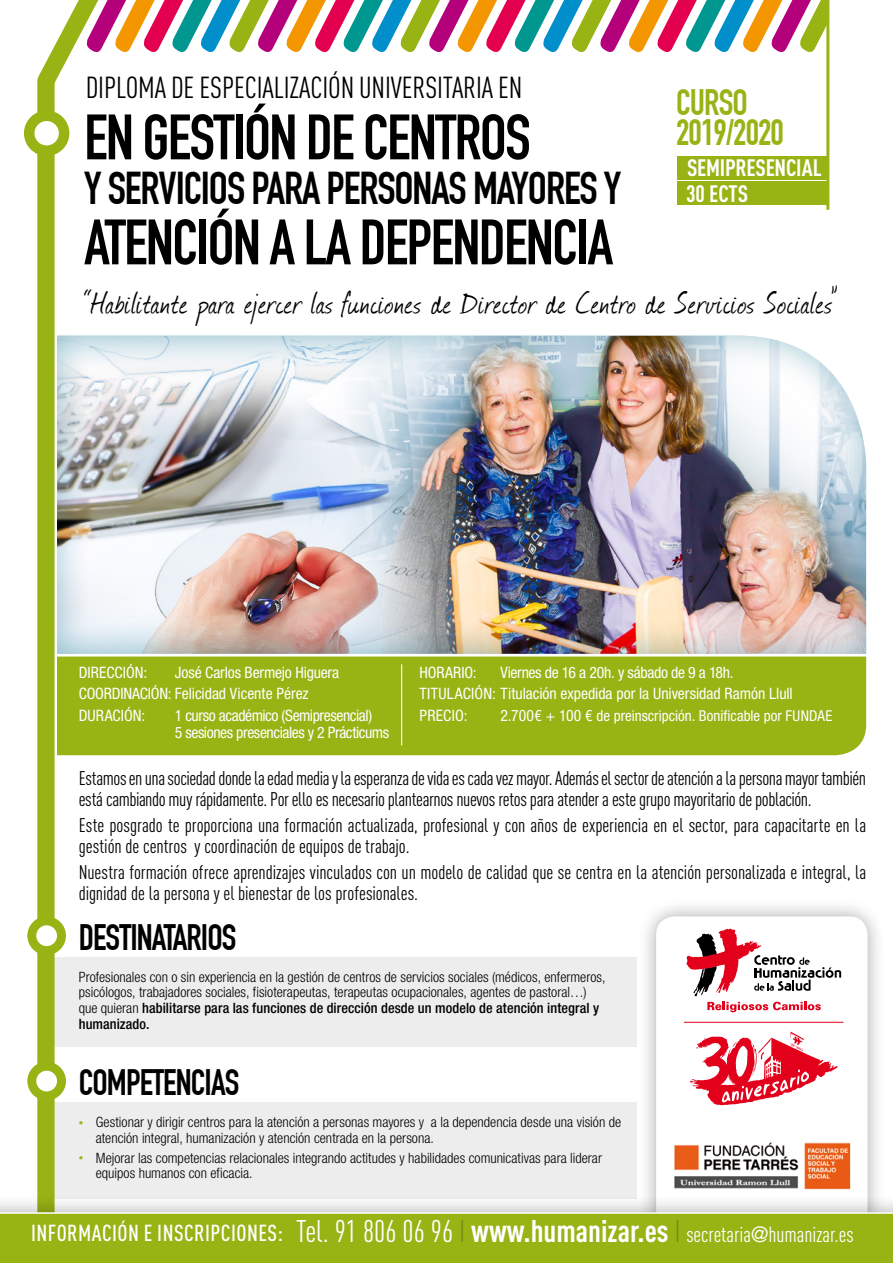
<style>
.page{position:relative;width:893px;height:1263px;background:#fff}
.page>*{position:absolute;margin:0;border:0;box-sizing:border-box;transform-origin:0 0}
.t1{font:63px "DIN Engschrift Std";letter-spacing:-.025em;color:#000}
.t2{font:45px "DIN Engschrift Std";letter-spacing:-.025em;color:#000}
.t3{font:36.15px "Journal";letter-spacing:.025em;color:#000;scale:.94 1}
.t4{font:36px "DIN Engschrift Std";letter-spacing:-.025em;color:#000}
.t5{font:36px/30px "DIN Engschrift Std";letter-spacing:-.025em;color:#97b314}
.t6{font:condensed 30px "DIN Pro";letter-spacing:-.005em;color:#000}
.t7{font:700 condensed 23.4px/25.7px "DIN Pro";letter-spacing:-.01em;color:#fff}
.t8{font:500 condensed 22.95px "DIN Pro";letter-spacing:.02em;color:#fff}
.t9{font:condensed 19.5px/21.5px "DIN Pro";letter-spacing:-.01em;color:#000}
.t10{font:condensed 15.75px/21.6px "Helvetica Neue";letter-spacing:-.01em;color:#fff}
.t11{font:condensed 15.75px/17.4px "Helvetica Neue";letter-spacing:-.03em;color:#fff}
.t12{font:condensed 15px "Helvetica Neue";color:#fff}
.t13{font:300 condensed 14.25px/15.8px "Helvetica Neue";color:#000}
.s1{font-size:15.75px}
.s2{font-weight:500}
.s3{font-size:9px;color:#97b314}
.s4{font-weight:400;font-size:30.9px}
.s5{font-weight:300;font-size:30.9px;color:#6e8515}
.s6{font-weight:700;font-size:30.9px}
.s7{font-weight:400;font-size:21.6px}
.s8{font-family:"Helvetica Neue";font-weight:400;font-size:21.6px}
</style>
<div class="page">
<div style="left:42px;top:957px;width:595px;height:90px;background:#eeeded"></div>
<div style="left:42px;top:1103px;width:595px;height:96px;background:#eeeded"></div>
<div style="left:56px;top:335px;width:811px;height:319px;background:#006c8b;opacity:.4"></div>
<div style="left:678px;top:156px;width:150px;height:23px;background:#97b314"></div>
<div style="left:678px;top:182px;width:150px;height:23px;background:#97b314"></div>
<svg style="left:118px;top:0;width:708px;height:52px"></svg>
<svg style="left:29px;top:0;width:89px;height:1194px"></svg>
<svg style="left:29px;top:116px;width:35px;height:35px"></svg>
<div style="left:24px;top:111px;width:45px;height:45px;border:10px solid #97b314;border-radius:50%"></div>
<svg style="left:32px;top:921px;width:30px;height:29px"></svg>
<div style="left:27px;top:916px;width:39px;height:39px;border:9px solid #97b314;border-radius:50%"></div>
<div style="left:32px;top:1066px;width:30px;height:30px;background:#fff;border-radius:50%"></div>
<div style="left:27px;top:1062px;width:39px;height:38px;border:9px solid #97b314;border-radius:50%"></div>
<hr style="left:826px;top:0;width:3px;height:210px;background:#97b314">
<div style="left:57px;top:656px;width:809px;height:99px;background:#97b314"></div>
<hr style="left:401px;top:664px;width:1px;height:81px;background:#fff">
<div style="left:637px;top:898px;width:249px;height:365px;background:#000;opacity:.35"></div>
<svg style="left:656px;top:916px;width:212px;height:278px"></svg>
<img style="left:665px;top:1134px;width:198px;height:60px">
<svg style="left:686px;top:929px;width:155px;height:67px"></svg>
<svg style="left:707px;top:1002px;width:114px;height:10px"></svg>
<hr style="left:684px;top:1022px;width:159px;height:1px;background:#e2001a">
<svg style="left:690px;top:1031px;width:147px;height:74px"></svg>
<div style="left:0;top:1194px;width:893px;height:69px;background:#000;opacity:.35"></div>
<div style="left:0;top:1212px;width:893px;height:51px;background:#97b314"></div>
<h3 class="t6" style="left:86px;top:66px;width:424px">Diploma de especialización universitaria en</h3>
<h1 class="t1" style="left:84px;top:100px;width:448px">EN GESTIÓN DE CENTROS</h1>
<h2 class="t2" style="left:84px;top:162px;width:539px">Y SERVICIOS PARA PERSONAS MAYORES Y</h2>
<h1 class="t1" style="left:84px;top:205px;width:530px">ATENCIÓN A LA DEPENDENCIA</h1>
<h3 class="t5" style="left:676px;top:88px;width:109px">CURSO<br>2019/2020</h3>
<p class="t7" style="left:686px;top:153px;width:137px">SEMIPRESENCIAL<br>30 ECTS</p>
<h3 class="t3" style="left:84px;top:279px;width:804px">“Habilitante para ejercer las funciones de Director de Centro de Servicios Sociales”</h3>
<p class="t10" style="left:79px;top:661px;width:70px">DIRECCIÓN:</p>
<p class="t10" style="left:79px;top:661px;width:262px;text-indent:96px">José Carlos Bermejo Higuera<br>COORDINACIÓN: Felicidad Vicente Pérez<br>DURACIÓN:</p>
<p class="t11" style="left:175px;top:706px;width:216px">1 curso académico (Semipresencial)<br>5 sesiones presenciales y 2 Prácticums</p>
<p class="t10" style="left:420px;top:661px;width:375px;text-indent:81px">Viernes de 16 a 20h. y sábado de 9 a 18h.<br>TITULACIÓN: Titulación expedida por la Universidad Ramón Llull<br>PRECIO:</p>
<p class="t10" style="left:420px;top:661px;width:58px">HORARIO:</p>
<p class="t12" style="left:501px;top:707px;width:301px"><span class="s1">2.700€ + 100 €</span> de preinscripción. Bonificable por Fundae</p>
<p class="t9" style="left:79px;top:765px;width:789px">Estamos en una sociedad donde la edad media y la esperanza de vida es cada vez mayor. Además el sector de atención a la persona mayor también está cambiando muy rápidamente. Por ello es necesario plantearnos nuevos retos para atender a este grupo mayoritario de población.</p>
<p class="t9" style="left:79px;top:813px;width:789px">Este posgrado te proporciona una formación actualizada, profesional y con años de experiencia en el sector, para capacitarte en la gestión de centros y coordinación de equipos de trabajo.</p>
<p class="t9" style="left:79px;top:860px;width:789px">Nuestra formación ofrece aprendizajes vinculados con un modelo de calidad que se centra en la atención personalizada e integral, la dignidad de la persona y el bienestar de los profesionales.</p>
<h3 class="t4" style="left:79px;top:916px;width:159px">DESTINATARIOS</h3>
<p class="t13" style="left:79px;top:969px;width:528px">Profesionales con o sin experiencia en la gestión de centros de servicios sociales (médicos, enfermeros, psicólogos, trabajadores sociales, fisioterapeutas, terapeutas ocupacionales, agentes de pastoral…) que quieran <span class="s2">habilitarse para las funciones de dirección desde un modelo de atención integral y humanizado.</span></p>
<h3 class="t4" style="left:79px;top:1061px;width:162px">COMPETENCIAS</h3>
<p class="t13" style="left:96px;top:1114px;width:527px;text-indent:-17px"><span class="s3">•</span> Gestionar y dirigir centros para la atención a personas mayores y a la dependencia desde una visión de atención integral, humanización y atención centrada en la persona.</p>
<p class="t13" style="left:96px;top:1150px;width:508px;text-indent:-17px"><span class="s3">•</span> Mejorar las competencias relacionales integrando actitudes y habilidades comunicativas para liderar equipos humanos con eficacia.</p>
<p class="t8" style="left:31px;top:1216px;width:824px">INFORMACIÓN E INSCRIPCIONES: <span class="s4">Tel. 91 806 06 96</span> <span class="s5">I</span> <span class="s6">www.humanizar.es</span> <span class="s5">I</span> <span class="s7">secretaria</span><span class="s8">@</span><span class="s7">humanizar.es</span></p>
</div>
